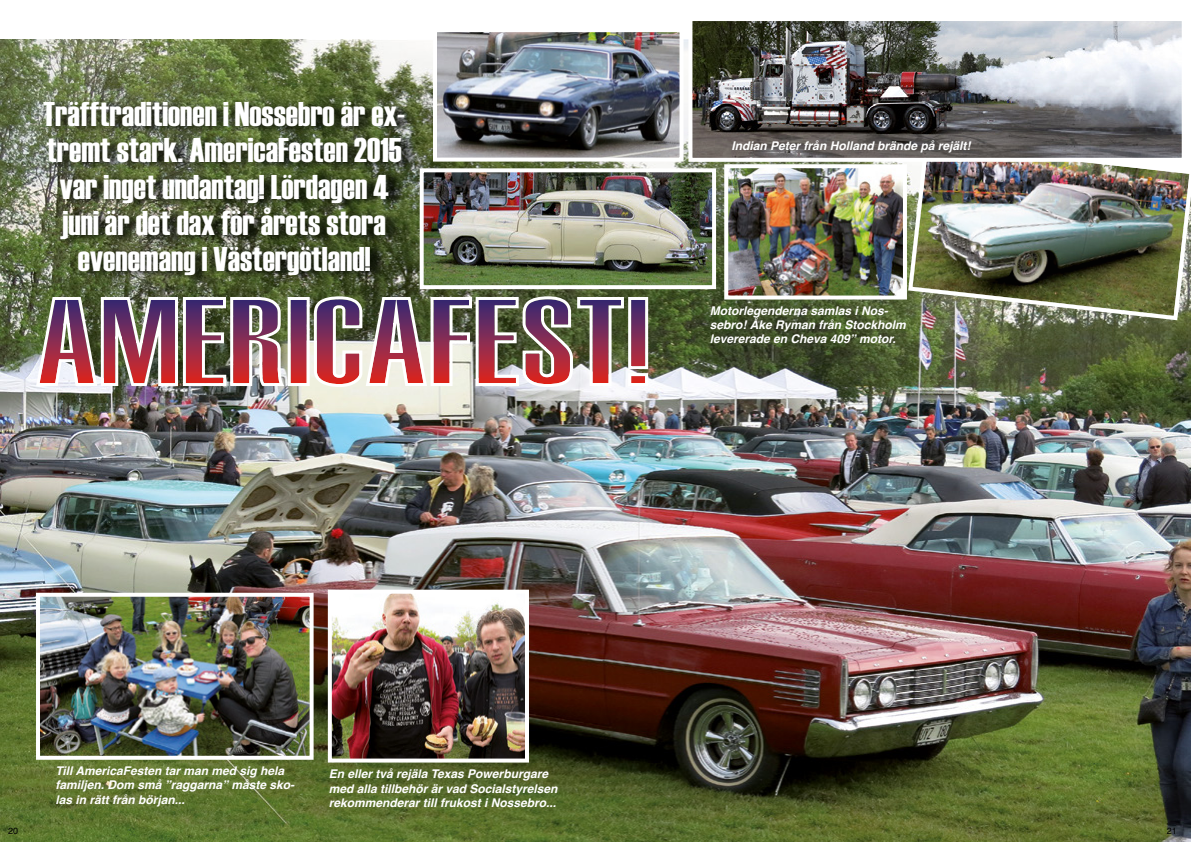
<style>
.page{position:relative;width:1191px;height:842px;background:#fff}
.page>*{position:absolute;margin:0;border:0;box-sizing:border-box;transform-origin:0 0}
.t1{font:34.4px/36.3px "Haettenschweiler";color:#fff;text-align:center}
.t2{font:italic 700 12px/14.4px "Helvetica";color:#fff}
.t3{font:9px "Helvetica";color:#000}
</style>
<div class="page">
<img style="left:0;top:39px;width:1191px;height:803px">
<img style="left:431px;top:173px;width:280px;height:111px">
<div style="left:420px;top:168px;width:296px;height:121px;border:4px solid #fff"></div>
<img style="left:41px;top:598px;width:267px;height:157px">
<div style="left:36px;top:593px;width:277px;height:167px;border:4px solid #fff"></div>
<img style="left:906px;top:138px;width:285px;height:184px">
<img style="left:693px;top:22px;width:487px;height:135px">
<div style="left:688px;top:17px;width:497px;height:145px;border:4px solid #fff"></div>
<img style="left:438px;top:33px;width:240px;height:124px">
<div style="left:433px;top:28px;width:250px;height:134px;border:4px solid #fff"></div>
<img style="left:26px;top:94px;width:405px;height:227px">
<img style="left:36px;top:296px;width:612px;height:91px">
<img style="left:729px;top:169px;width:173px;height:126px">
<div style="left:724px;top:164px;width:183px;height:136px;border:4px solid #fff"></div>
<img style="left:333px;top:595px;width:191px;height:162px">
<div style="left:328px;top:590px;width:201px;height:172px;border:4px solid #fff"></div>
<h1 class="t1" style="left:43px;top:96px;width:363px">Träfftraditionen i Nossebro är ex&shy;tremt stark. AmericaFesten 2015 var inget undantag! Lördagen 4 juni är det dax för årets stora evenemang i Västergötland!</h1>
<p class="t2" style="left:731px;top:139px;width:240px">Indian Peter från Holland brände på rejält!</p>
<p class="t2" style="left:710px;top:303px;width:198px">Motorlegenderna samlas i Nos&shy;sebro! Åke Ryman från Stockholm levererade en Cheva 409” motor.</p>
<p class="t2" style="left:55px;top:763px;width:241px">Till AmericaFesten tar man med sig hela familjen. Dom små ”raggarna” måste sko&shy;las in rätt från början...</p>
<p class="t2" style="left:329px;top:767px;width:230px">En eller två rejäla Texas Powerburgare med alla tillbehör är vad Socialstyrelsen rekommenderar till frukost i Nossebro...</p>
<p class="t3" style="left:8px;top:824px;width:12px">20</p>
<p class="t3" style="left:1167px;top:824px;width:12px">21</p>
</div>
